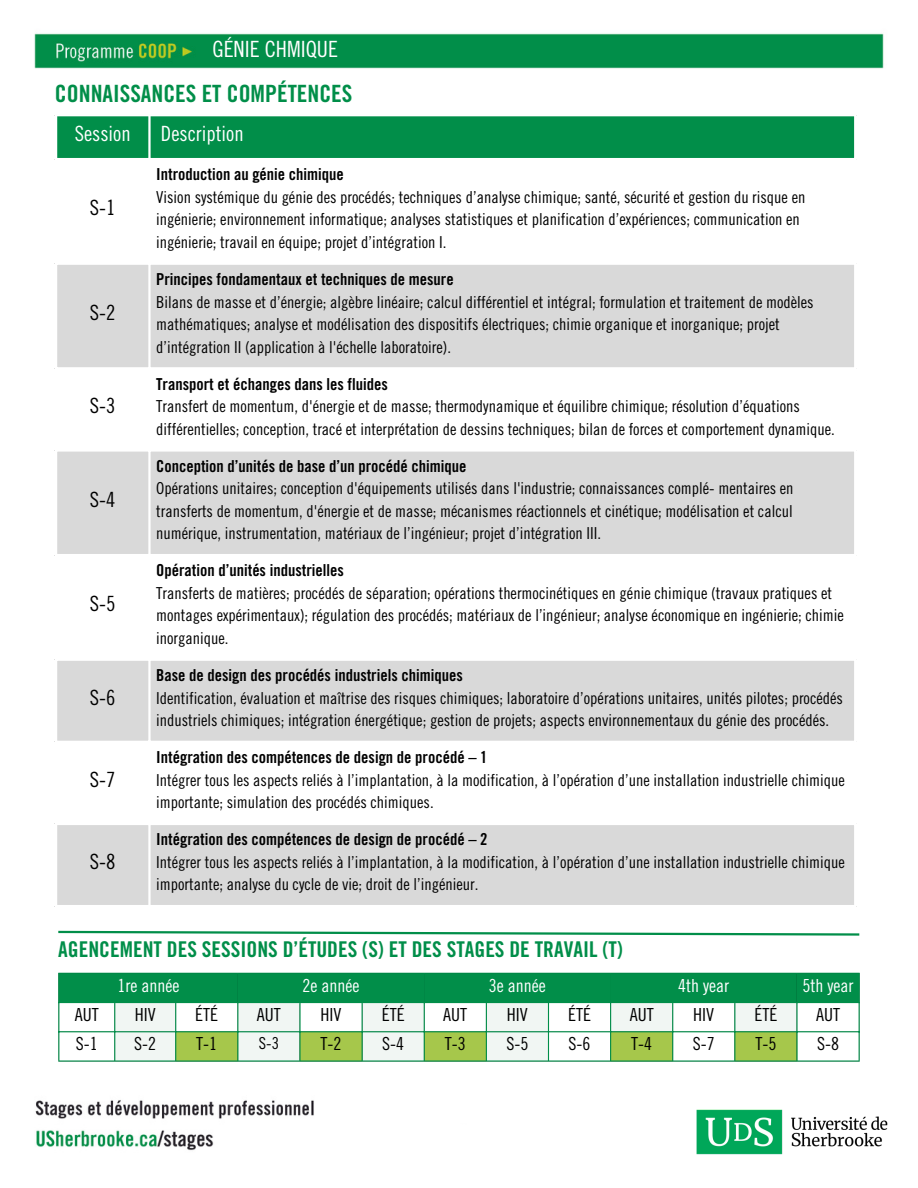
<style>
.page{position:relative;width:918px;height:1188px;background:#fff}
.page>*{position:absolute;margin:0;border:0;box-sizing:border-box;transform-origin:0 0}
.t1{font:23.85px "Trade Gothic LT Std Bd Cn 20";color:#018e49}
.t2{font:22.35px "Trade Gothic LT Std Cn 18";color:#fff}
.t3{font:21.75px "Trade Gothic LT Std Bd Cn 20";color:#018e49}
.t4{font:21px "Trade Gothic LT Std Cn 18";color:#000}
.t5{font:21px "Trade Gothic LT Std Cn 18";color:#fff}
.t6{font:18px "Trade Gothic LT Std Cn 18";color:#000}
.t7{font:18px "Trade Gothic LT Std Cn 18";color:#fff}
.t8{font:16.5px/22.5px "Trade Gothic LT Std Cn 18";color:#000}
.t9{font:16.5px "Trade Gothic LT Std Bd Cn 20";color:#000}
</style>
<div class="page">
<img style="left:34px;top:33px;width:850px;height:1118px">
<div style="left:643px;top:1082px;width:275px;height:106px;background:#fff"></div>
<img style="left:696px;top:1109px;width:192px;height:46px">
<div style="left:316px;top:1092px;width:286px;height:30px;background:#fff"></div>
<div style="left:57px;top:116px;width:797px;height:42px;background:#018e49"></div>
<div style="left:57px;top:265px;width:797px;height:640px;background:#d9d9d9"></div>
<svg style="left:57px;top:369px;width:797px;height:454px"></svg>
<hr style="left:55px;top:116px;width:2px;height:789px;background:#fff">
<hr style="left:148px;top:116px;width:3px;height:789px;background:#fff">
<hr style="left:854px;top:116px;width:2px;height:789px;background:#fff">
<hr style="left:55px;top:114px;width:801px;height:2px;background:#fff">
<hr style="left:55px;top:158px;width:801px;height:2px;background:#fff">
<hr style="left:55px;top:263px;width:801px;height:2px;background:#fff">
<hr style="left:55px;top:367px;width:801px;height:2px;background:#fff">
<hr style="left:55px;top:449px;width:801px;height:3px;background:#fff">
<hr style="left:55px;top:554px;width:801px;height:2px;background:#fff">
<hr style="left:55px;top:659px;width:801px;height:2px;background:#fff">
<hr style="left:55px;top:741px;width:801px;height:2px;background:#fff">
<hr style="left:55px;top:823px;width:801px;height:2px;background:#fff">
<hr style="left:55px;top:905px;width:801px;height:2px;background:#fff">
<svg style="left:56px;top:930px;width:806px;height:7px"></svg>
<svg style="left:59px;top:974px;width:800px;height:86px"></svg>
<hr style="left:58px;top:974px;width:1px;height:86px;background:#018e49">
<hr style="left:114px;top:1003px;width:1px;height:57px;background:#018e49">
<hr style="left:175px;top:1003px;width:1px;height:57px;background:#018e49">
<hr style="left:237px;top:974px;width:1px;height:86px;background:#018e49">
<hr style="left:299px;top:1003px;width:2px;height:57px;background:#018e49">
<hr style="left:362px;top:1003px;width:1px;height:57px;background:#018e49">
<hr style="left:424px;top:974px;width:1px;height:86px;background:#018e49">
<hr style="left:486px;top:1003px;width:1px;height:57px;background:#018e49">
<hr style="left:548px;top:1003px;width:1px;height:57px;background:#018e49">
<hr style="left:610px;top:974px;width:1px;height:86px;background:#018e49">
<hr style="left:672px;top:1003px;width:1px;height:57px;background:#018e49">
<hr style="left:734px;top:1003px;width:1px;height:57px;background:#018e49">
<hr style="left:796px;top:974px;width:2px;height:86px;background:#018e49">
<hr style="left:859px;top:974px;width:1px;height:86px;background:#018e49">
<hr style="left:58px;top:973px;width:802px;height:1px;background:#018e49">
<hr style="left:58px;top:1002px;width:802px;height:1px;background:#018e49">
<hr style="left:58px;top:1031px;width:802px;height:1px;background:#018e49">
<hr style="left:58px;top:1060px;width:802px;height:2px;background:#018e49">
<p class="t2" style="left:212px;top:41px;width:127px">GÉNIE CHMIQUE</p>
<p class="t1" style="left:55px;top:85px;width:299px">CONNAISSANCES ET COMPÉTENCES</p>
<p class="t5" style="left:75px;top:126px;width:57px">Session</p>
<p class="t5" style="left:161px;top:126px;width:84px">Description</p>
<p class="t4" style="left:90px;top:200px;width:27px">S-1</p>
<p class="t4" style="left:90px;top:305px;width:27px">S-2</p>
<p class="t4" style="left:90px;top:398px;width:27px">S-3</p>
<p class="t4" style="left:90px;top:492px;width:27px">S-4</p>
<p class="t4" style="left:90px;top:596px;width:27px">S-5</p>
<p class="t4" style="left:90px;top:690px;width:27px">S-6</p>
<p class="t4" style="left:90px;top:772px;width:27px">S-7</p>
<p class="t4" style="left:90px;top:854px;width:27px">S-8</p>
<p class="t9" style="left:156px;top:169px;width:189px">Introduction au génie chimique</p>
<p class="t8" style="left:156px;top:188px;width:651px">Vision systémique du génie des procédés; techniques d’analyse chimique; santé, sécurité et gestion du risque en ingénierie; environnement informatique; analyses statistiques et planification d’expériences; communication en ingénierie; travail en équipe; projet d’intégration I.</p>
<p class="t9" style="left:156px;top:273px;width:299px">Principes fondamentaux et techniques de mesure</p>
<p class="t8" style="left:156px;top:293px;width:659px">Bilans de masse et d’énergie; algèbre linéaire; calcul différentiel et intégral; formulation et traitement de modèles mathématiques; analyse et modélisation des dispositifs électriques; chimie organique et inorganique; projet d’intégration II (application à l'échelle laboratoire).</p>
<p class="t9" style="left:156px;top:378px;width:233px">Transport et échanges dans les fluides</p>
<p class="t8" style="left:156px;top:397px;width:680px">Transfert de momentum, d'énergie et de masse; thermodynamique et équilibre chimique; résolution d’équations différentielles; conception, tracé et interprétation de dessins techniques; bilan de forces et comportement dynamique.</p>
<p class="t9" style="left:156px;top:460px;width:312px">Conception d’unités de base d’un procédé chimique</p>
<p class="t8" style="left:156px;top:479px;width:639px;text-align:justify">Opérations unitaires; conception d'équipements utilisés dans l'industrie; connaissances complé- mentaires en transferts de momentum, d'énergie et de masse; mécanismes réactionnels et cinétique; modélisation et calcul numérique, instrumentation, matériaux de l’ingénieur; projet d’intégration III.</p>
<p class="t9" style="left:156px;top:565px;width:189px">Opération d’unités industrielles</p>
<p class="t8" style="left:156px;top:584px;width:689px">Transferts de matières; procédés de séparation; opérations thermocinétiques en génie chimique (travaux pratiques et montages expérimentaux); régulation des procédés; matériaux de l’ingénieur; analyse économique en ingénierie; chimie inorganique.</p>
<p class="t9" style="left:156px;top:669px;width:308px">Base de design des procédés industriels chimiques</p>
<p class="t8" style="left:156px;top:689px;width:688px">Identification, évaluation et maîtrise des risques chimiques; laboratoire d’opérations unitaires, unités pilotes; procédés industriels chimiques; intégration énergétique; gestion de projets; aspects environnementaux du génie des procédés.</p>
<p class="t9" style="left:156px;top:751px;width:333px">Intégration des compétences de design de procédé – 1</p>
<p class="t8" style="left:156px;top:771px;width:690px">Intégrer tous les aspects reliés à l’implantation, à la modification, à l’opération d’une installation industrielle chimique importante; simulation des procédés chimiques.</p>
<p class="t9" style="left:156px;top:833px;width:333px">Intégration des compétences de design de procédé – 2</p>
<p class="t8" style="left:156px;top:853px;width:690px">Intégrer tous les aspects reliés à l’implantation, à la modification, à l’opération d’une installation industrielle chimique importante; analyse du cycle de vie; droit de l’ingénieur.</p>
<p class="t3" style="left:58px;top:941px;width:566px">AGENCEMENT DES SESSIONS D’ÉTUDES (S) ET DES STAGES DE TRAVAIL (T)</p>
<p class="t7" style="left:117px;top:979px;width:63px">1re année</p>
<p class="t7" style="left:303px;top:979px;width:58px">2e année</p>
<p class="t7" style="left:489px;top:979px;width:58px">3e année</p>
<p class="t7" style="left:678px;top:979px;width:52px">4th year</p>
<p class="t7" style="left:803px;top:979px;width:52px">5th year</p>
<p class="t6" style="left:75px;top:1008px;width:25px">AUT</p>
<p class="t6" style="left:135px;top:1008px;width:22px">HIV</p>
<p class="t6" style="left:195px;top:1008px;width:24px">ÉTÉ</p>
<p class="t6" style="left:257px;top:1008px;width:25px">AUT</p>
<p class="t6" style="left:321px;top:1008px;width:22px">HIV</p>
<p class="t6" style="left:382px;top:1008px;width:24px">ÉTÉ</p>
<p class="t6" style="left:443px;top:1008px;width:25px">AUT</p>
<p class="t6" style="left:507px;top:1008px;width:22px">HIV</p>
<p class="t6" style="left:568px;top:1008px;width:24px">ÉTÉ</p>
<p class="t6" style="left:630px;top:1008px;width:25px">AUT</p>
<p class="t6" style="left:693px;top:1008px;width:22px">HIV</p>
<p class="t6" style="left:754px;top:1008px;width:24px">ÉTÉ</p>
<p class="t6" style="left:816px;top:1008px;width:25px">AUT</p>
<p class="t6" style="left:76px;top:1037px;width:23px">S-1</p>
<p class="t6" style="left:134px;top:1037px;width:23px">S-2</p>
<p class="t6" style="left:196px;top:1037px;width:22px">T-1</p>
<p class="t8" style="left:259px;top:1034px;width:22px">S-3</p>
<p class="t6" style="left:321px;top:1037px;width:22px">T-2</p>
<p class="t6" style="left:382px;top:1037px;width:23px">S-4</p>
<p class="t6" style="left:445px;top:1037px;width:22px">T-3</p>
<p class="t6" style="left:506px;top:1037px;width:23px">S-5</p>
<p class="t6" style="left:569px;top:1037px;width:23px">S-6</p>
<p class="t6" style="left:631px;top:1037px;width:22px">T-4</p>
<p class="t6" style="left:693px;top:1037px;width:23px">S-7</p>
<p class="t6" style="left:755px;top:1037px;width:22px">T-5</p>
<p class="t6" style="left:817px;top:1037px;width:23px">S-8</p>
</div>
